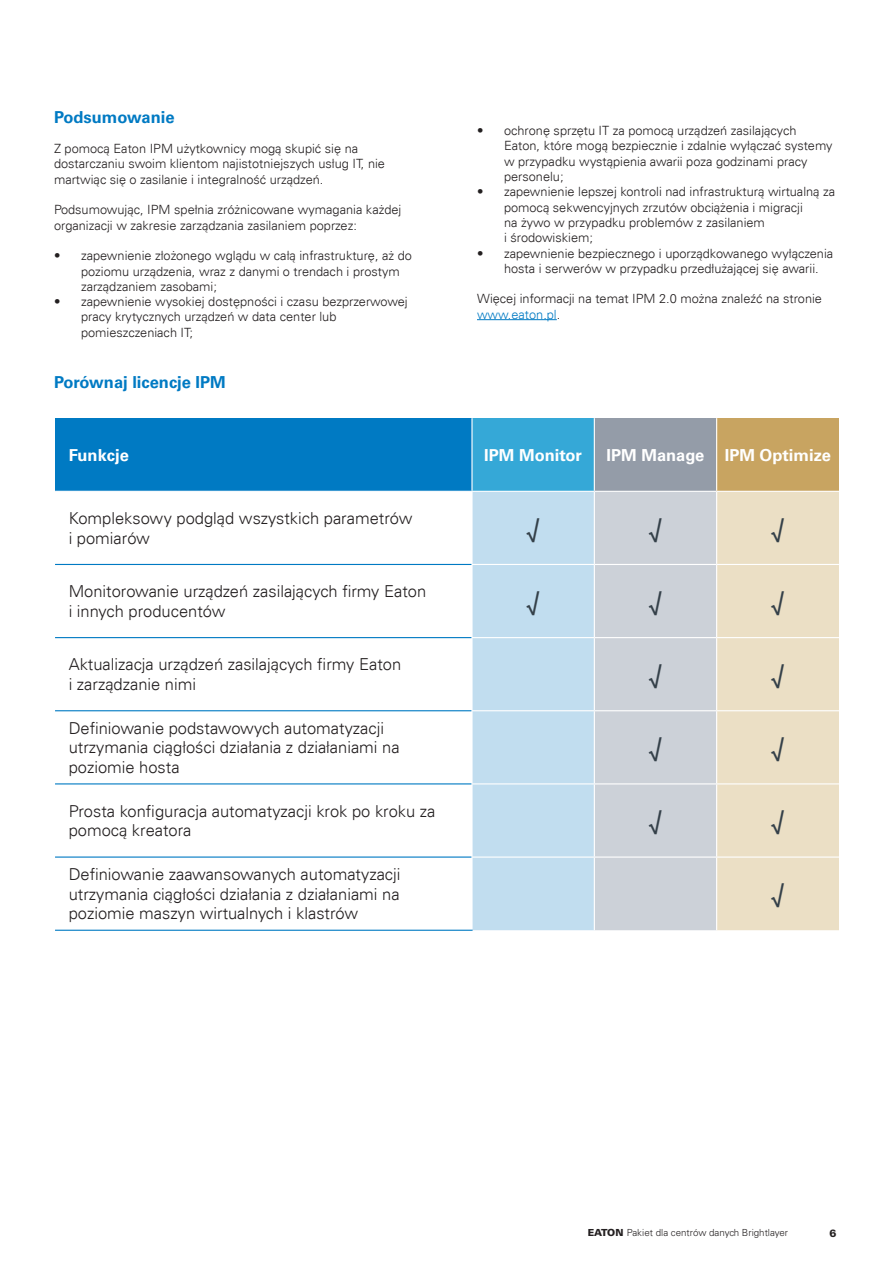
<style>
.page{position:relative;width:893px;height:1263px;background:#fff}
.page>*{position:absolute;margin:0;border:0;box-sizing:border-box;transform-origin:0 0}
.t1{font:24px "EATON Univers";color:#344049}
.t2{font:300 16.5px/19.8px "EATON Univers";color:#231f20}
.t3{font:700 16.5px "Univers LT Std";color:#fff}
.t4{font:700 16.5px "Univers LT Std";color:#007ac3}
.t5{font:300 12.75px/15.3px "EATON Univers";color:#231f20}
.t6{font:900 10.5px "Univers LT Std";color:#231f20}
.t7{font:300 9.75px "Univers LT Std";color:#231f20}
.s1{color:#007ac3}
.s2{font-weight:900}
</style>
<div class="page">
<hr style="left:477px;top:319px;width:80px;height:1px;background:#007ac3">
<div style="left:55px;top:418px;width:417px;height:73px;background:#007ac3"></div>
<div style="left:472px;top:418px;width:122px;height:73px;background:#35a8d7"></div>
<div style="left:594px;top:418px;width:123px;height:73px;background:#949ca8"></div>
<div style="left:717px;top:418px;width:122px;height:73px;background:#c8a461"></div>
<svg style="left:55px;top:563px;width:416px;height:367px"></svg>
<div style="left:473px;top:492px;width:121px;height:438px;background:#c1ddef"></div>
<div style="left:595px;top:492px;width:121px;height:438px;background:#ccd1d8"></div>
<div style="left:717px;top:492px;width:122px;height:438px;background:#ebdfc5"></div>
<hr style="left:471px;top:418px;width:2px;height:73px;background:#fff">
<hr style="left:594px;top:418px;width:1px;height:73px;background:#fff">
<hr style="left:716px;top:418px;width:1px;height:73px;background:#fff">
<hr style="left:471px;top:564px;width:123px;height:1px;background:#fff">
<hr style="left:594px;top:564px;width:123px;height:1px;background:#fff">
<hr style="left:717px;top:564px;width:122px;height:1px;background:#fff">
<hr style="left:471px;top:637px;width:123px;height:1px;background:#fff">
<hr style="left:594px;top:637px;width:123px;height:1px;background:#fff">
<hr style="left:717px;top:637px;width:122px;height:1px;background:#fff">
<hr style="left:471px;top:710px;width:123px;height:1px;background:#fff">
<hr style="left:594px;top:710px;width:123px;height:1px;background:#fff">
<hr style="left:717px;top:710px;width:122px;height:1px;background:#fff">
<hr style="left:471px;top:783px;width:123px;height:1px;background:#fff">
<hr style="left:594px;top:783px;width:123px;height:1px;background:#fff">
<hr style="left:717px;top:783px;width:122px;height:1px;background:#fff">
<hr style="left:471px;top:856px;width:123px;height:2px;background:#fff">
<hr style="left:594px;top:856px;width:123px;height:2px;background:#fff">
<hr style="left:717px;top:856px;width:122px;height:2px;background:#fff">
<hr style="left:55px;top:564px;width:416px;height:1px;background:#007ac3">
<hr style="left:55px;top:637px;width:416px;height:1px;background:#007ac3">
<hr style="left:55px;top:710px;width:416px;height:1px;background:#007ac3">
<hr style="left:55px;top:783px;width:416px;height:1px;background:#007ac3">
<hr style="left:55px;top:856px;width:416px;height:2px;background:#007ac3">
<hr style="left:55px;top:930px;width:418px;height:1px;background:#007ac3">
<p class="t4" style="left:54px;top:107px;width:122px">Podsumowanie</p>
<p class="t5" style="left:54px;top:141px;width:333px">Z pomocą Eaton IPM użytkownicy mogą skupić się na dostarczaniu swoim klientom najistotniejszych usług IT, nie martwiąc się o zasilanie i integralność urządzeń.</p>
<p class="t5" style="left:54px;top:202px;width:349px">Podsumowując, IPM spełnia zróżnicowane wymagania każdej organizacji w zakresie zarządzania zasilaniem poprzez:</p>
<p class="t5" style="left:81px;top:248px;width:332px;text-indent:-27px">• zapewnienie złożonego wglądu w całą infrastrukturę, aż do poziomu urządzenia, wraz z danymi o trendach i prostym zarządzaniem zasobami;</p>
<p class="t5" style="left:81px;top:294px;width:328px;text-indent:-27px">• zapewnienie wysokiej dostępności i czasu bezprzerwowej pracy krytycznych urządzeń w data center lub pomieszczeniach IT;</p>
<p class="t4" style="left:54px;top:373px;width:173px">Porównaj licencje IPM</p>
<p class="t5" style="left:504px;top:123px;width:330px;text-indent:-27px">• ochronę sprzętu IT za pomocą urządzeń zasilających Eaton, które mogą bezpiecznie i zdalnie wyłączać systemy w przypadku wystąpienia awarii poza godzinami pracy personelu;</p>
<p class="t5" style="left:504px;top:184px;width:333px;text-indent:-27px">• zapewnienie lepszej kontroli nad infrastrukturą wirtualną za pomocą sekwencyjnych zrzutów obciążenia i migracji<br>na żywo w przypadku problemów z zasilaniem<br>i środowiskiem;</p>
<p class="t5" style="left:504px;top:245px;width:331px;text-indent:-27px">• zapewnienie bezpiecznego i uporządkowanego wyłączenia hosta i serwerów w przypadku przedłużającej się awarii.</p>
<p class="t5" style="left:477px;top:291px;width:347px">Więcej informacji na temat IPM 2.0 można znaleźć na stronie <span class="s1">www.eaton.pl</span>.</p>
<p class="t3" style="left:69px;top:445px;width:62px">Funkcje</p>
<p class="t3" style="left:484px;top:445px;width:99px">IPM Monitor</p>
<p class="t3" style="left:607px;top:445px;width:226px">IPM Manage IPM Optimize</p>
<p class="t2" style="left:69px;top:508px;width:345px">Kompleksowy podgląd wszystkich parametrów i pomiarów</p>
<h1 class="t1" style="left:527px;top:514px;width:14px">√</h1>
<h1 class="t1" style="left:649px;top:514px;width:14px">√</h1>
<h1 class="t1" style="left:772px;top:514px;width:14px">√</h1>
<p class="t2" style="left:69px;top:581px;width:359px">Monitorowanie urządzeń zasilających firmy Eaton i innych producentów</p>
<h1 class="t1" style="left:527px;top:587px;width:14px">√</h1>
<h1 class="t1" style="left:649px;top:587px;width:14px">√</h1>
<h1 class="t1" style="left:772px;top:587px;width:14px">√</h1>
<p class="t2" style="left:69px;top:655px;width:334px">Aktualizacja urządzeń zasilających firmy Eaton i zarządzanie nimi</p>
<h1 class="t1" style="left:649px;top:660px;width:14px">√</h1>
<h1 class="t1" style="left:772px;top:660px;width:14px">√</h1>
<p class="t2" style="left:69px;top:718px;width:332px">Definiowanie podstawowych automatyzacji utrzymania ciągłości działania z działaniami na poziomie hosta</p>
<h1 class="t1" style="left:649px;top:734px;width:14px">√</h1>
<h1 class="t1" style="left:772px;top:734px;width:14px">√</h1>
<p class="t2" style="left:69px;top:801px;width:368px">Prosta konfiguracja automatyzacji krok po kroku za pomocą kreatora</p>
<h1 class="t1" style="left:649px;top:807px;width:14px">√</h1>
<h1 class="t1" style="left:772px;top:807px;width:14px">√</h1>
<p class="t2" style="left:69px;top:864px;width:333px;text-align:justify">Definiowanie zaawansowanych automatyzacji utrzymania ciągłości działania z działaniami na poziomie maszyn wirtualnych i klastrów</p>
<h1 class="t1" style="left:772px;top:880px;width:14px">√</h1>
<p class="t7" style="left:588px;top:1227px;width:202px"><span class="s2">EATON</span> Pakiet dla centrów danych Brightlayer</p>
<p class="t6" style="left:829px;top:1226px;width:9px">6</p>
</div>
